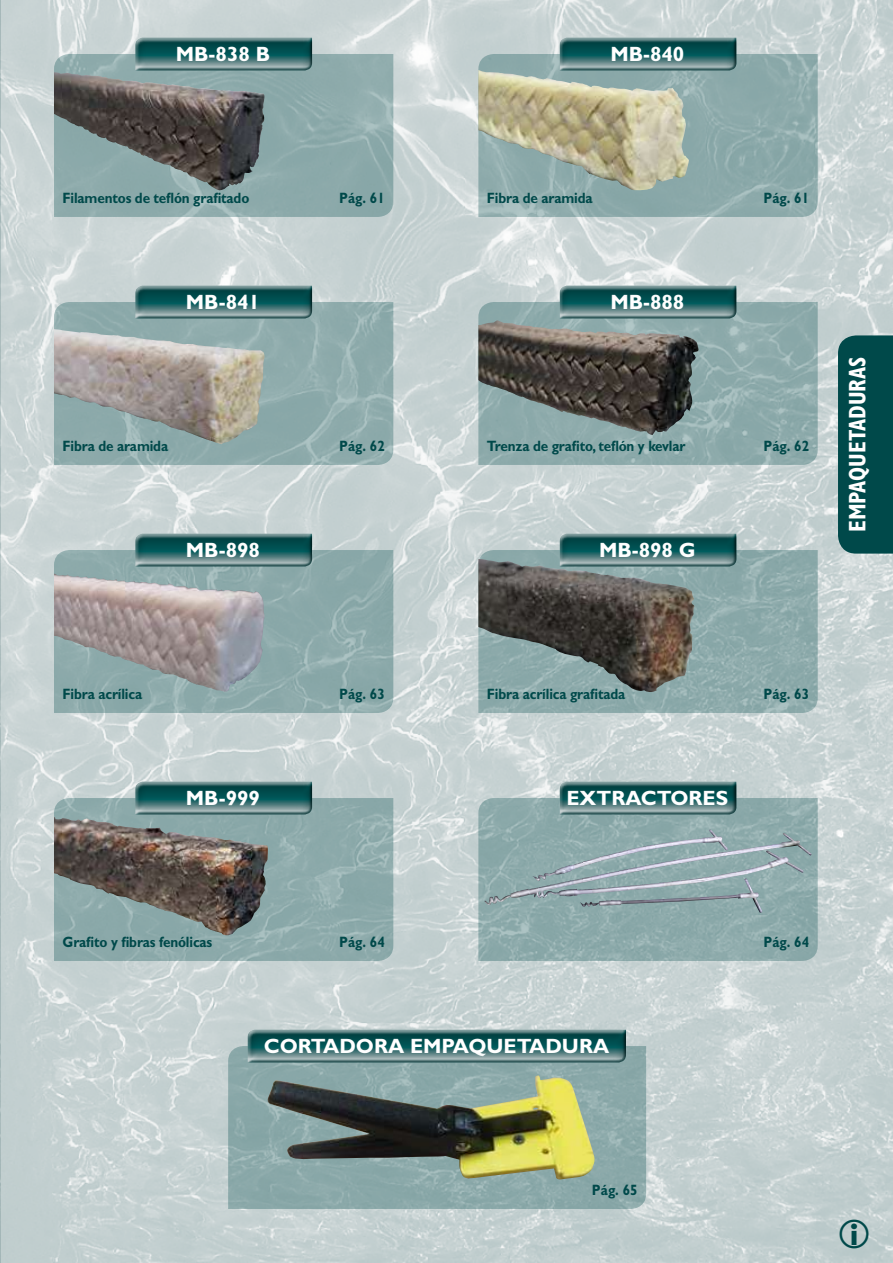
<style>
.page{position:relative;width:893px;height:1263px;background:#fff}
.page>*{position:absolute;margin:0;border:0;box-sizing:border-box;transform-origin:0 0}
.t1{font:700 condensed 24px "Gill Sans Std";color:#fff;scale:.95 1}
.t2{font:700 20.7px "Gill Sans Std";color:#fff}
.t3{font:700 15px "Gill Sans Std";letter-spacing:-.01em;color:#00494a;scale:.9 1}
</style>
<div class="page">
<img style="left:0;top:0;width:893px;height:1263px">
<svg style="left:54px;top:54px;width:339px;height:163px;background:#89a4a5"></svg>
<div style="left:124px;top:26px;width:199px;height:45px;background:#00494a;opacity:.5"></div>
<div style="left:131px;top:33px;width:184px;height:38px;background:#c8d3d4"></div>
<div style="left:132px;top:35px;width:184px;height:36px;background:#00494a;opacity:.75"></div>
<svg style="left:54px;top:302px;width:339px;height:163px;background:#90acad"></svg>
<div style="left:124px;top:274px;width:199px;height:45px;background:#00494a;opacity:.5"></div>
<div style="left:131px;top:281px;width:184px;height:38px;background:#fff;opacity:.75"></div>
<div style="left:132px;top:283px;width:184px;height:36px;background:#00494a;opacity:.75"></div>
<svg style="left:54px;top:550px;width:339px;height:163px;background:#8daaab"></svg>
<div style="left:124px;top:522px;width:199px;height:45px;background:#00494a;opacity:.5"></div>
<div style="left:131px;top:529px;width:184px;height:38px;background:#fff;opacity:.75"></div>
<div style="left:132px;top:531px;width:184px;height:36px;background:#00494a;opacity:.75"></div>
<svg style="left:54px;top:798px;width:339px;height:163px;background:#8eabab"></svg>
<div style="left:124px;top:770px;width:199px;height:45px;background:#00494a;opacity:.5"></div>
<div style="left:131px;top:777px;width:184px;height:38px;background:#fff;opacity:.75"></div>
<div style="left:132px;top:779px;width:184px;height:36px;background:#00494a;opacity:.75"></div>
<svg style="left:478px;top:54px;width:340px;height:163px;background:#8facac"></svg>
<div style="left:549px;top:26px;width:198px;height:45px;background:#00494a;opacity:.5"></div>
<div style="left:555px;top:33px;width:185px;height:38px;background:#fff;opacity:.75"></div>
<div style="left:556px;top:35px;width:185px;height:36px;background:#00494a;opacity:.75"></div>
<svg style="left:478px;top:302px;width:340px;height:163px;background:#8facac"></svg>
<div style="left:549px;top:274px;width:198px;height:45px;background:#00494a;opacity:.5"></div>
<div style="left:555px;top:281px;width:185px;height:38px;background:#fff;opacity:.75"></div>
<div style="left:556px;top:283px;width:185px;height:36px;background:#00494a;opacity:.75"></div>
<svg style="left:478px;top:550px;width:340px;height:163px;background:#8daaab"></svg>
<div style="left:549px;top:522px;width:198px;height:45px;background:#00494a;opacity:.5"></div>
<div style="left:555px;top:529px;width:185px;height:38px;background:#fff;opacity:.75"></div>
<div style="left:556px;top:531px;width:185px;height:36px;background:#00494a;opacity:.75"></div>
<svg style="left:478px;top:798px;width:340px;height:163px;background:#90abac"></svg>
<div style="left:549px;top:770px;width:198px;height:45px;background:#00494a;opacity:.5"></div>
<div style="left:555px;top:777px;width:185px;height:38px;background:#fff;opacity:.75"></div>
<div style="left:556px;top:779px;width:185px;height:36px;background:#00494a;opacity:.75"></div>
<img style="left:54px;top:72px;width:182px;height:118px">
<img style="left:478px;top:82px;width:211px;height:108px">
<img style="left:54px;top:335px;width:211px;height:109px">
<img style="left:478px;top:320px;width:221px;height:115px">
<img style="left:54px;top:574px;width:210px;height:118px">
<img style="left:478px;top:567px;width:217px;height:125px">
<img style="left:54px;top:817px;width:214px;height:118px">
<img style="left:532px;top:829px;width:182px;height:52px">
<svg style="left:228px;top:1046px;width:418px;height:163px;background:#8ba9a9"></svg>
<div style="left:236px;top:1017px;width:401px;height:46px;background:#00494a;opacity:.5"></div>
<div style="left:243px;top:1024px;width:386px;height:39px;background:#fff;opacity:.75"></div>
<div style="left:244px;top:1027px;width:386px;height:36px;background:#00494a;opacity:.75"></div>
<img style="left:268px;top:1075px;width:327px;height:104px">
<div style="left:838px;top:335px;width:55px;height:219px;background:#00494a"></div>
<svg style="left:840px;top:1219px;width:28px;height:30px"></svg>
<h2 class="t2" style="left:176px;top:42px;width:96px">MB-838 B</h2>
<h2 class="t2" style="left:610px;top:42px;width:76px">MB-840</h2>
<p class="t3" style="left:63px;top:189px;width:209px">Filamentos de teflón grafitado</p>
<p class="t3" style="left:339px;top:189px;width:52px">Pág. 61</p>
<p class="t3" style="left:487px;top:189px;width:119px">Fibra de aramida</p>
<p class="t3" style="left:763px;top:189px;width:52px">Pág. 61</p>
<h2 class="t2" style="left:186px;top:290px;width:76px">MB-841</h2>
<h2 class="t2" style="left:610px;top:290px;width:76px">MB-888</h2>
<p class="t3" style="left:63px;top:437px;width:119px">Fibra de aramida</p>
<p class="t3" style="left:339px;top:437px;width:52px">Pág. 62</p>
<p class="t3" style="left:487px;top:437px;width:222px">Trenza de grafito, teflón y kevlar</p>
<p class="t3" style="left:763px;top:437px;width:52px">Pág. 62</p>
<h1 class="t1" style="left:843px;top:532px;width:186px;rotate:-90deg">EMPAQUETADURAS</h1>
<h2 class="t2" style="left:186px;top:538px;width:76px">MB-898</h2>
<h2 class="t2" style="left:599px;top:538px;width:98px">MB-898 G</h2>
<p class="t3" style="left:63px;top:685px;width:90px">Fibra acrílica</p>
<p class="t3" style="left:339px;top:685px;width:52px">Pág. 63</p>
<p class="t3" style="left:487px;top:685px;width:155px">Fibra acrílica grafitada</p>
<p class="t3" style="left:763px;top:685px;width:52px">Pág. 63</p>
<h2 class="t2" style="left:186px;top:786px;width:76px">MB-999</h2>
<h2 class="t2" style="left:566px;top:786px;width:163px">EXTRACTORES</h2>
<p class="t3" style="left:63px;top:933px;width:168px">Grafito y fibras fenólicas</p>
<p class="t3" style="left:339px;top:933px;width:52px">Pág. 64</p>
<h2 class="t2" style="left:264px;top:1034px;width:347px">CORTADORA EMPAQUETADURA</h2>
<p class="t3" style="left:592px;top:1181px;width:52px">Pág. 65</p>
<p class="t3" style="left:763px;top:933px;width:52px">Pág. 64</p>
</div>
